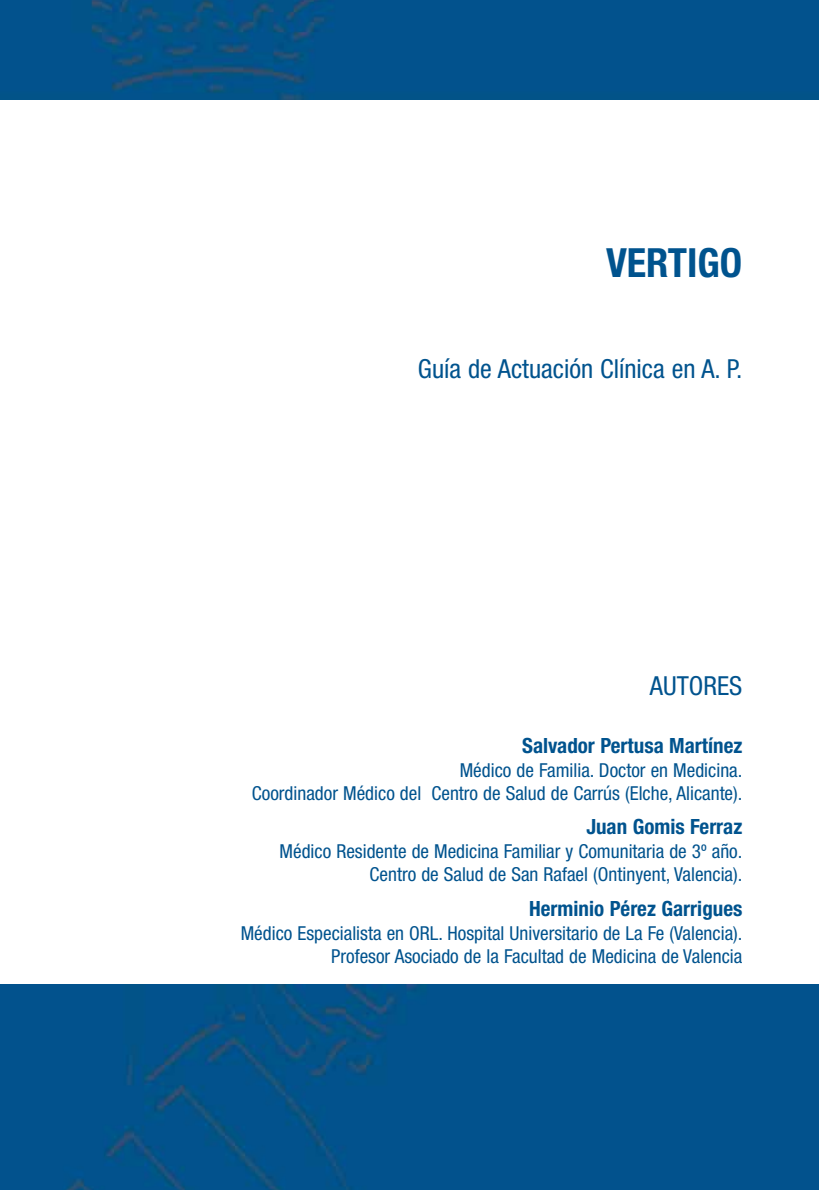
<style>
.page{position:relative;width:819px;height:1190px;background:#fff}
.page>*{position:absolute;margin:0;border:0;box-sizing:border-box;transform-origin:0 0}
.t1{font:700 condensed 40.25px "Helvetica Neue";color:#00538e}
.t2{font:condensed 26.25px "Helvetica Neue";color:#00538e}
.t3{font:700 condensed 21px "Helvetica Neue";color:#00538e}
.t4{font:condensed 19.25px/23.1px "Helvetica Neue";color:#00538e;text-align:right}
</style>
<div class="page">
<img style="left:4px;top:984px;width:815px;height:206px">
<div style="left:0;top:0;width:819px;height:99px;background:#00538e"></div>
<h1 class="t1" style="left:606px;top:248px;width:138px">VERTIGO</h1>
<h2 class="t2" style="left:418px;top:360px;width:326px">Guía de Actuación Clínica en A. P.</h2>
<h2 class="t2" style="left:650px;top:676px;width:94px">AUTORES</h2>
<p class="t3" style="left:522px;top:738px;width:222px">Salvador Pertusa Martínez</p>
<p class="t4" style="left:252px;top:760px;width:492px">Médico de Familia. Doctor en Medicina.<br>Coordinador Médico del Centro de Salud de Carrús (Elche, Alicante).</p>
<p class="t3" style="left:586px;top:819px;width:158px">Juan Gomis Ferraz</p>
<p class="t4" style="left:280px;top:842px;width:464px">Médico Residente de Medicina Familiar y Comunitaria de 3º año.<br>Centro de Salud de San Rafael (Ontinyent, Valencia).</p>
<p class="t3" style="left:529px;top:901px;width:215px">Herminio Pérez Garrigues</p>
<p class="t4" style="left:241px;top:923px;width:503px">Médico Especialista en ORL. Hospital Universitario de La Fe (Valencia).<br>Profesor Asociado de la Facultad de Medicina de Valencia</p>
</div>
